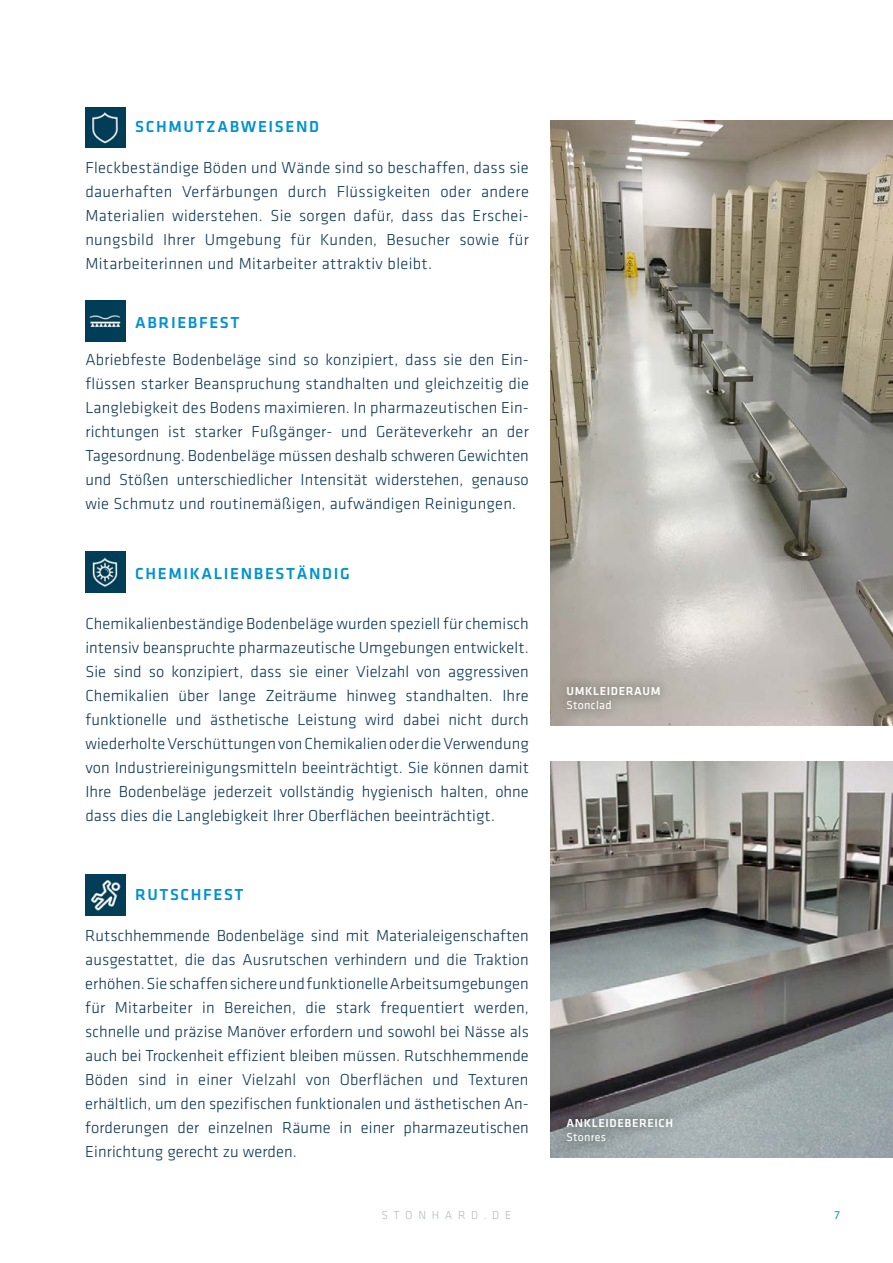
<style>
.page{position:relative;width:893px;height:1263px;background:#fff}
.page>*{position:absolute;margin:0;border:0;box-sizing:border-box;transform-origin:0 0}
.t1{font:300 16.5px/24px "Klavika";letter-spacing:.01em;color:#083351;text-align:justify}
.t2{font:500 16.5px "Klavika";letter-spacing:.1em;color:#0092d2}
.t3{font:500 12px "Klavika";letter-spacing:.05em;color:#fff}
.t4{font:12px "Klavika";letter-spacing:.02em;color:#fff}
.t5{font:300 12px "Klavika";letter-spacing:.475em;color:#afb9bf}
.t6{font:12px "Klavika";color:#0092d2}
</style>
<div class="page">
<img style="left:85px;top:875px;width:40px;height:40px">
<img style="left:85px;top:107px;width:40px;height:41px">
<img style="left:85px;top:301px;width:40px;height:40px">
<img style="left:85px;top:552px;width:40px;height:40px">
<img style="left:551px;top:761px;width:342px;height:396px">
<img style="left:551px;top:121px;width:342px;height:604px">
<div style="left:555px;top:1106px;width:129px;height:46px;background:#000;opacity:.5"></div>
<div style="left:555px;top:675px;width:116px;height:45px;background:#000;opacity:.5"></div>
<p class="t2" style="left:135px;top:116px;width:185px">SCHMUTZABWEISEND</p>
<p class="t1" style="left:85px;top:156px;width:445px">Fleckbeständige Böden und Wände sind so beschaffen, dass sie dauerhaften Verfärbungen durch Flüssigkeiten oder andere Materialien widerstehen. Sie sorgen dafür, dass das Erschei&shy;nungsbild Ihrer Umgebung für Kunden, Besucher sowie für Mitarbeiterinnen und Mitarbeiter attraktiv bleibt.</p>
<p class="t2" style="left:135px;top:312px;width:106px">ABRIEBFEST</p>
<p class="t1" style="left:85px;top:348px;width:445px">Abriebfeste Bodenbeläge sind so konzipiert, dass sie den Ein&shy;flüssen starker Beanspruchung standhalten und gleichzeitig die Langlebigkeit des Bodens maximieren. In pharmazeutischen Ein&shy;richtungen ist starker Fußgänger- und Geräteverkehr an der Tagesordnung. Bodenbeläge müssen deshalb schweren Gewichten und Stößen unterschiedlicher Intensität widerstehen, genauso wie Schmutz und routinemäßigen, aufwändigen Reinigungen.</p>
<p class="t2" style="left:135px;top:562px;width:216px">CHEMIKALIENBESTÄNDIG</p>
<p class="t1" style="left:85px;top:612px;width:445px">Chemikalienbeständige Bodenbeläge wurden speziell für chemisch intensiv beanspruchte pharmazeutische Umgebungen entwickelt.<br>Sie sind so konzipiert, dass sie einer Vielzahl von aggressiven Chemikalien über lange Zeiträume hinweg standhalten. Ihre funktionelle und ästhetische Leistung wird dabei nicht durch wiederholte Verschüttungen von Chemikalien oder die Verwendung von Industriereinigungsmitteln beeinträchtigt. Sie können damit Ihre Bodenbeläge jederzeit vollständig hygienisch halten, ohne dass dies die Langlebigkeit Ihrer Oberflächen beeinträchtigt.</p>
<p class="t2" style="left:135px;top:884px;width:110px">RUTSCHFEST</p>
<p class="t1" style="left:85px;top:924px;width:445px">Rutschhemmende Bodenbeläge sind mit Materialeigenschaften ausgestattet, die das Ausrutschen verhindern und die Traktion erhöhen. Sie schaffen sichere und funktionelle Arbeitsumgebungen für Mitarbeiter in Bereichen, die stark frequentiert werden, schnelle und präzise Manöver erfordern und sowohl bei Nässe als auch bei Trockenheit effizient bleiben müssen. Rutschhemmende Böden sind in einer Vielzahl von Oberflächen und Texturen erhältlich, um den spezifischen funktionalen und ästhetischen An&shy;forderungen der einzelnen Räume in einer pharmazeutischen Einrichtung gerecht zu werden.</p>
<p class="t3" style="left:567px;top:683px;width:95px">UMKLEIDERAUM</p>
<p class="t4" style="left:567px;top:697px;width:47px">Stonclad</p>
<p class="t3" style="left:567px;top:1114px;width:108px">ANKLEIDEBEREICH</p>
<p class="t4" style="left:567px;top:1129px;width:41px">Stonres</p>
<p class="t5" style="left:381px;top:1207px;width:132px">STONHARD.DE</p>
<p class="t6" style="left:834px;top:1207px;width:7px">7</p>
</div>
